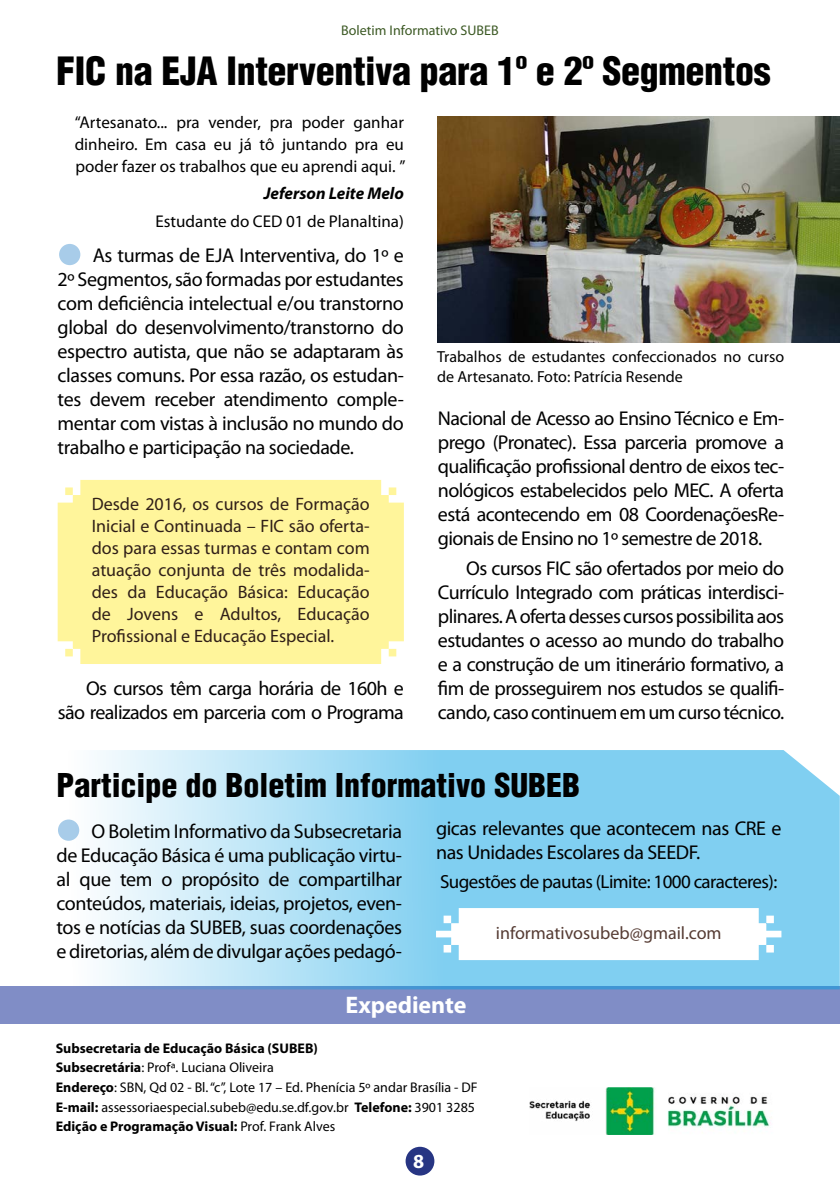
<style>
.page{position:relative;width:840px;height:1191px;background:#fff}
.page>*{position:absolute;margin:0;border:0;box-sizing:border-box;transform-origin:0 0}
.t1{font:900 condensed 38px "Helvetica LT";letter-spacing:-.01em;color:#000}
.t2{font:900 condensed 32px "Helvetica LT";color:#000}
.t3{font:700 24px "Myriad Pro";color:#fff}
.t4{font:20px/24px "Myriad Pro";letter-spacing:-.03em;color:#000;text-align:justify}
.t5{font:700 20px "Myriad Pro";color:#fff}
.t6{font:19px "Myriad Pro";letter-spacing:-.03em;color:#000}
.t7{font:18px/22px "Myriad Pro";color:#301f18;text-align:justify}
.t8{font:18px "Myriad Pro";color:#563c34}
.t9{font:17px/22px "Myriad Pro";color:#000;text-align:justify}
.t10{font:italic 700 17px "Myriad Pro";color:#000}
.t11{font:16px/20px "Myriad Pro";color:#000}
.t12{font:14px/19.6px "Myriad Pro";color:#000}
.t13{font:14px "Myriad Pro";color:#3c5924}
.s1{font-weight:700}
</style>
<div class="page">
<div style="left:0;top:986px;width:839px;height:38px;background:#808dc6"></div>
<img style="left:529px;top:1087px;width:242px;height:47px">
<img style="left:437px;top:116px;width:402px;height:226px">
<div style="left:58px;top:480px;width:345px;height:184px;background:#fff59b"></div>
<div style="left:59px;top:244px;width:21px;height:21px;background:#a8cce9;border-radius:50%"></div>
<svg style="left:58px;top:750px;width:781px;height:239px;background:#a3dbf4"></svg>
<div style="left:58px;top:819px;width:21px;height:21px;background:#a8cce9;border-radius:50%"></div>
<svg style="left:436px;top:908px;width:345px;height:52px"></svg>
<div style="left:405px;top:1146px;width:29px;height:29px;background:#273583;border-radius:50%"></div>
<p class="t13" style="left:341px;top:21px;width:159px">Boletim Informativo SUBEB</p>
<h1 class="t1" style="left:56px;top:47px;width:715px">FIC na EJA Interventiva para 1º e 2º Segmentos</h1>
<p class="t9" style="left:75px;top:111px;width:332px">“Artesanato... pra vender, pra poder ganhar dinheiro. Em casa eu já tô juntando pra eu poder fazer os trabalhos que eu aprendi aqui. ”</p>
<p class="t10" style="left:263px;top:182px;width:142px">Jeferson Leite Melo</p>
<p class="t9" style="left:155px;top:210px;width:250px">Estudante do CED 01 de Planaltina)</p>
<p class="t4" style="left:58px;top:243px;width:347px;text-indent:35px">As turmas de EJA Interventiva, do 1º e 2º Segmentos, são formadas por estudantes com deficiência intelectual e/ou transtorno global do desenvolvimento/transtorno do espectro autista, que não se adaptaram às classes comuns. Por essa razão, os estudan&shy;tes devem receber atendimento comple&shy;mentar com vistas à inclusão no mundo do trabalho e participação na sociedade.</p>
<p class="t7" style="left:92px;top:493px;width:279px">Desde 2016, os cursos de Formação Inicial e Continuada – FIC são oferta&shy;dos para essas turmas e contam com atuação conjunta de três modalida&shy;des da Educação Básica: Educação de Jovens e Adultos, Educação Profissional e Educação Especial.</p>
<p class="t4" style="left:58px;top:676px;width:347px;text-align:right">Os cursos têm carga horária de 160h e são realizados em parceria com o Programa</p>
<p class="t11" style="left:437px;top:346px;width:348px">Trabalhos de estudantes confeccionados no curso de Artesanato. Foto: Patrícia Resende</p>
<p class="t4" style="left:437px;top:406px;width:347px">Nacional de Acesso ao Ensino Técnico e Em&shy;prego (Pronatec). Essa parceria promove a qualificação profissional dentro de eixos tec&shy;nológicos estabelecidos pelo MEC. A oferta está acontecendo em 08 CoordenaçõesRe&shy;gionais de Ensino no 1º semestre de 2018.</p>
<p class="t4" style="left:437px;top:555px;width:347px;text-indent:28px">Os cursos FIC são ofertados por meio do Currículo Integrado com práticas interdisci&shy;plinares. A oferta desses cursos possibilita aos estudantes o acesso ao mundo do trabalho e a construção de um itinerário formativo, a fim de prosseguirem nos estudos se qualifi&shy;cando, caso continuem em um curso técnico.</p>
<h2 class="t2" style="left:56px;top:764px;width:524px">Participe do Boletim Informativo SUBEB</h2>
<p class="t4" style="left:56px;top:819px;width:347px;text-indent:35px">O Boletim Informativo da Subsecretaria de Educação Básica é uma publicação virtu&shy;al que tem o propósito de compartilhar conteúdos, materiais, ideias, projetos, even&shy;tos e notícias da SUBEB, suas coordenações e diretorias, além de divulgar ações pedagó-</p>
<p class="t4" style="left:436px;top:815px;width:347px">gicas relevantes que acontecem nas CRE e nas Unidades Escolares da SEEDF.</p>
<p class="t6" style="left:440px;top:870px;width:338px">Sugestões de pautas (Limite: 1000 caracteres):</p>
<p class="t8" style="left:495px;top:921px;width:227px">informativosubeb@gmail.com</p>
<p class="t3" style="left:345px;top:991px;width:122px">Expediente</p>
<p class="t12" style="left:56px;top:1038px;width:423px"><span class="s1">Subsecretaria de Educação Básica (SUBEB)<br>Subsecretária</span>: Profª. Luciana Oliveira<br><span class="s1">Endereço</span>: SBN, Qd 02 - Bl. “c”, Lote 17 – Ed. Phenícia 5º andar Brasília - DF <span class="s1">E-mail:</span> assessoriaespecial.subeb@edu.se.df.gov.br <span class="s1">Telefone:</span> 3901 3285<br><span class="s1">Edição e Programação Visual:</span> Prof. Frank Alves</p>
<p class="t5" style="left:413px;top:1150px;width:13px">8</p>
</div>
